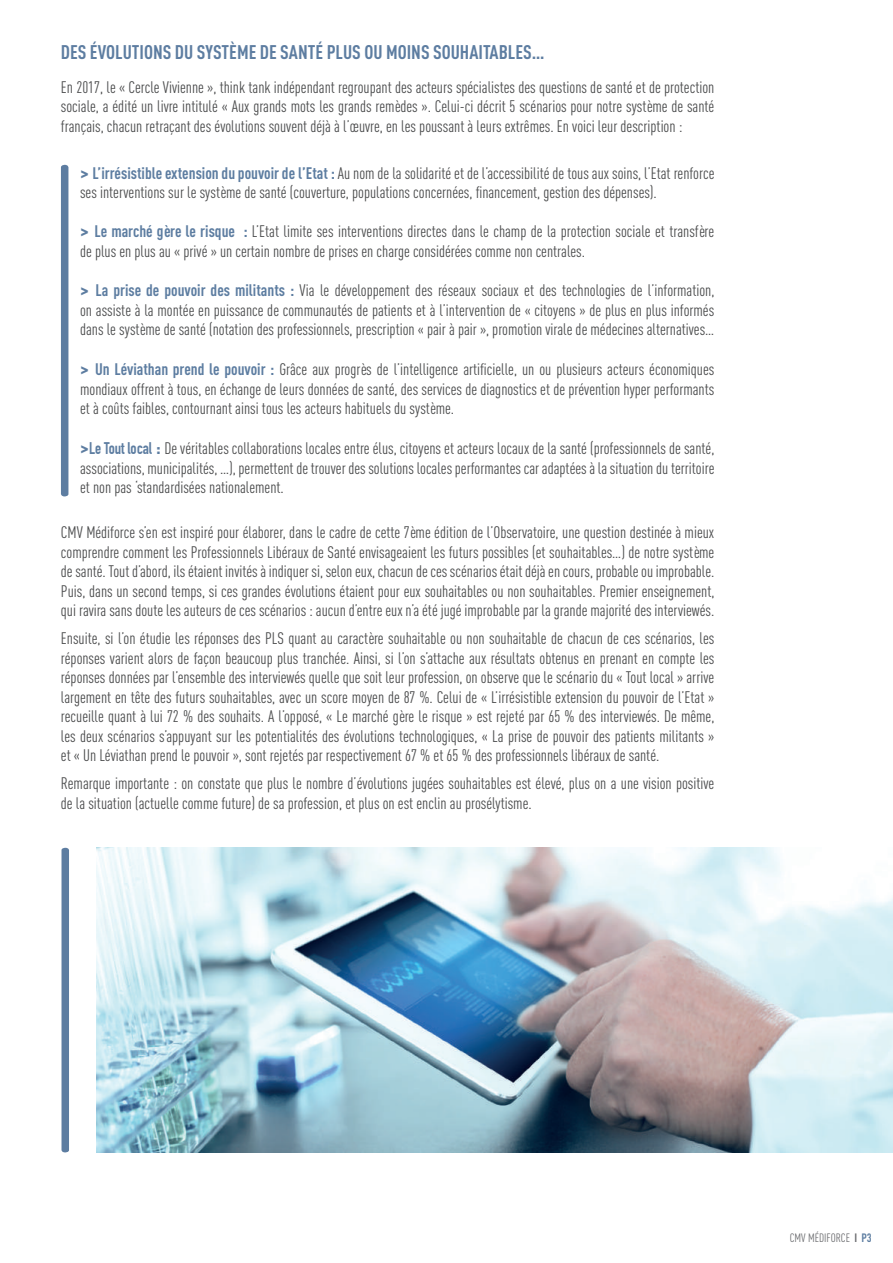
<style>
.page{position:relative;width:893px;height:1263px;background:#fff}
.page>*{position:absolute;margin:0;border:0;box-sizing:border-box;transform-origin:0 0}
.t1{font:700 19.5px "DIN Cond";color:#5d7da1}
.t2{font:16.5px/19.5px "DIN Cond";color:#4b4c4d;text-align:justify}
.t3{font:12px "DIN Cond";color:#6c6d70}
.s1{font-family:"DIN";font-weight:700;color:#5d7da1}
.s2{font-weight:700;color:#5d7da1}
.s3{font-family:"DIN Condensed";font-weight:700;color:#5d7da1}
.s4{font-weight:700}
</style>
<div class="page">
<div style="left:61px;top:165px;width:7px;height:331px;background:#5d7da1"></div>
<img style="left:96px;top:848px;width:797px;height:304px">
<div style="left:62px;top:848px;width:7px;height:304px;background:#5d7da1"></div>
<p class="t1" style="left:61px;top:40px;width:485px">DES ÉVOLUTIONS DU SYSTÈME DE SANTÉ PLUS OU MOINS SOUHAITABLES…</p>
<p class="t2" style="left:61px;top:77px;width:655px">En 2017, le « Cercle Vivienne », think tank indépendant regroupant des acteurs spécialistes des questions de santé et de protection sociale, a édité un livre intitulé « Aux grands mots les grands remèdes ». Celui-ci décrit 5 scénarios pour notre système de santé français, chacun retraçant des évolutions souvent déjà à l’œuvre, en les poussant à leurs extrêmes. En voici leur description :</p>
<p class="t2" style="left:80px;top:163px;width:636px"><span class="s1">&gt;</span> <span class="s2">L’irrésistible extension du pouvoir de l’Etat :</span> Au nom de la solidarité et de l’accessibilité de tous aux soins, l’Etat renforce ses interventions sur le système de santé (couverture, populations concernées, financement, gestion des dépenses).</p>
<p class="t2" style="left:80px;top:222px;width:636px"><span class="s1">&gt;</span> <span class="s2">Le marché gère le risque :</span> L’Etat limite ses interventions directes dans le champ de la protection sociale et transfère de plus en plus au « privé » un certain nombre de prises en charge considérées comme non centrales.</p>
<p class="t2" style="left:80px;top:280px;width:636px"><span class="s1">&gt;</span> <span class="s2">La prise de pouvoir des militants :</span> Via le développement des réseaux sociaux et des technologies de l’information, on assiste à la montée en puissance de communautés de patients et à l’intervention de « citoyens » de plus en plus informés dans le système de santé (notation des professionnels, prescription « pair à pair », promotion virale de médecines alternatives…</p>
<p class="t2" style="left:80px;top:359px;width:636px"><span class="s1">&gt;</span> <span class="s2">Un Léviathan prend le pouvoir :</span> Grâce aux progrès de l’intelligence artificielle, un ou plusieurs acteurs économiques mondiaux offrent à tous, en échange de leurs données de santé, des services de diagnostics et de prévention hyper performants et à coûts faibles, contournant ainsi tous les acteurs habituels du système.</p>
<p class="t2" style="left:80px;top:438px;width:636px"><span class="s1">&gt;</span><span class="s3">Le Tout local</span> <span class="s1">:</span> De véritables collaborations locales entre élus, citoyens et acteurs locaux de la santé (professionnels de santé, associations, municipalités, …), permettent de trouver des solutions locales performantes car adaptées à la situation du territoire et non pas ‘standardisées nationalement.</p>
<p class="t2" style="left:61px;top:522px;width:655px">CMV Médiforce s’en est inspiré pour élaborer, dans le cadre de cette 7ème édition de l’Observatoire, une question destinée à mieux comprendre comment les Professionnels Libéraux de Santé envisageaient les futurs possibles (et souhaitables…) de notre système de santé. Tout d’abord, ils étaient invités à indiquer si, selon eux, chacun de ces scénarios était déjà en cours, probable ou improbable.<br>Puis, dans un second temps, si ces grandes évolutions étaient pour eux souhaitables ou non souhaitables. Premier enseignement, qui ravira sans doute les auteurs de ces scénarios : aucun d’entre eux n’a été jugé improbable par la grande majorité des interviewés.</p>
<p class="t2" style="left:61px;top:629px;width:655px">Ensuite, si l’on étudie les réponses des PLS quant au caractère souhaitable ou non souhaitable de chacun de ces scénarios, les réponses varient alors de façon beaucoup plus tranchée. Ainsi, si l’on s’attache aux résultats obtenus en prenant en compte les réponses données par l’ensemble des interviewés quelle que soit leur profession, on observe que le scénario du « Tout local » arrive largement en tête des futurs souhaitables, avec un score moyen de 87 %. Celui de « L’irrésistible extension du pouvoir de l’Etat » recueille quant à lui 72 % des souhaits. A l’opposé, « Le marché gère le risque » est rejeté par 65 % des interviewés. De même, les deux scénarios s’appuyant sur les potentialités des évolutions technologiques, « La prise de pouvoir des patients militants » et « Un Léviathan prend le pouvoir », sont rejetés par respectivement 67 % et 65 % des professionnels libéraux de santé.</p>
<p class="t2" style="left:61px;top:774px;width:655px">Remarque importante : on constate que plus le nombre d’évolutions jugées souhaitables est élevé, plus on a une vision positive de la situation (actuelle comme future) de sa profession, et plus on est enclin au prosélytisme.</p>
<p class="t3" style="left:790px;top:1230px;width:83px">CMV MÉDIFORCE <span class="s4">I</span> <span class="s2">P3</span></p>
</div>
